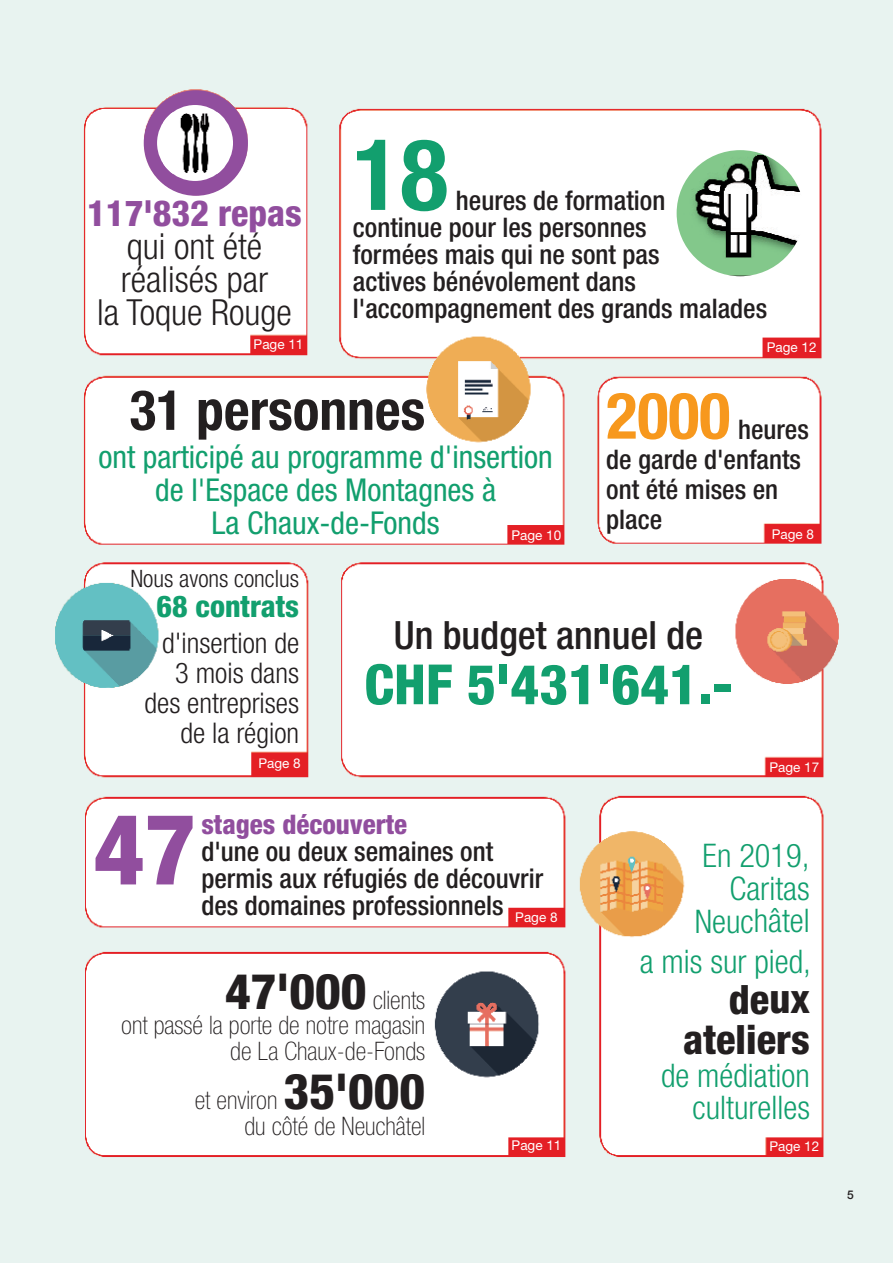
<style>
.page{position:relative;width:893px;height:1263px;background:#fff}
.page>*{position:absolute;margin:0;border:0;box-sizing:border-box;transform-origin:0 0}
.t1{font:700 condensed 99px "Helvetica Neue LT Std";color:#129f6e}
.t2{font:800 condensed 98.85px "Helvetica Neue LT Std";color:#914e9e}
.t3{font:700 condensed 64.5px "Helvetica Neue LT Std";color:#f7981d}
.t4{font:800 condensed 55.5px "Helvetica Neue LT Std";color:#129f6e}
.t5{font:700 condensed 55.5px "Helvetica Neue LT Std";color:#231f20}
.t6{font:800 condensed 40.5px/40.5px "Helvetica Neue LT Std";color:#231f20;text-align:right}
.t7{font:500 condensed 39px "Helvetica Neue LT Std";color:#231f20}
.t8{font:300 condensed 36px/33px "Helvetica Neue LT Std";color:#231f20;text-align:center}
.t9{font:800 condensed 36px "Helvetica Neue LT Std";color:#914e9e}
.t10{font:300 condensed 32.55px/32.5px "Helvetica Neue LT Std";color:#129f6e;text-align:right}
.t11{font:condensed 31.5px/33px "Helvetica Neue LT Std";color:#129f6e;text-align:center}
.t12{font:800 condensed 30px "Helvetica Neue LT Std";color:#129f6e}
.t13{font:300 condensed 28.5px/30px "Helvetica Neue LT Std";color:#231f20;text-align:right}
.t14{font:500 condensed 27px/27px "Helvetica Neue LT Std";color:#231f20}
.t15{font:800 condensed 27px "Helvetica Neue LT Std";color:#914e9e}
.t16{font:100 condensed 25.5px/25.5px "Helvetica Neue LT Std";color:#231f20;text-align:right}
.t17{font:300 condensed 24px "Helvetica Neue LT Std";color:#231f20}
.t18{font:13.5px "Helvetica Neue LT Std";color:#fff}
.t19{font:500 12px "Helvetica Neue LT Std";color:#231f20}
.s1{font-weight:800;font-size:49.5px}
</style>
<div class="page">
<img style="left:0;top:0;width:893px;height:1263px">
<img style="left:677px;top:150px;width:127px;height:126px;border-radius:50%">
<div style="left:144px;top:90px;width:104px;height:106px;background:#914e9e;border-radius:50%"></div>
<div style="left:157px;top:105px;width:76px;height:76px;background:#fff;border-radius:50%"></div>
<img style="left:163px;top:112px;width:61px;height:62px">
<h3 class="t9" style="left:87px;top:201px;width:216px">117'832 repas</h3>
<h3 class="t8" style="left:97px;top:233px;width:196px">qui ont été réalisés par<br>la Toque Rouge</h3>
<h1 class="t1" style="left:353px;top:139px;width:97px">18</h1>
<p class="t14" style="left:353px;top:189px;width:416px;text-indent:103px">heures de formation<br>continue pour les personnes<br>formées mais qui ne sont pas<br>actives bénévolement dans l'accompagnement des grands malades</p>
<p class="t18" style="left:254px;top:339px;width:51px">Page 11</p>
<p class="t18" style="left:767px;top:342px;width:51px">Page 12</p>
<h3 class="t5" style="left:130px;top:390px;width:297px">31 personnes</h3>
<p class="t11" style="left:99px;top:443px;width:456px">ont participé au programme d'insertion de l'Espace des Montagnes à<br>La Chaux-de-Fonds</p>
<p class="t18" style="left:511px;top:530px;width:51px">Page 10</p>
<h3 class="t3" style="left:606px;top:393px;width:125px">2000</h3>
<p class="t14" style="left:606px;top:416px;width:204px;line-height:30px;text-indent:132px">heures de garde d'enfants ont été mises en place</p>
<p class="t18" style="left:772px;top:529px;width:44px">Page 8</p>
<p class="t17" style="left:130px;top:570px;width:170px">Nous avons conclus</p>
<p class="t12" style="left:157px;top:595px;width:144px">68 contrats</p>
<p class="t13" style="left:145px;top:630px;width:156px">d'insertion de<br>3 mois dans des entreprises de la région</p>
<p class="t18" style="left:258px;top:758px;width:44px">Page 8</p>
<h3 class="t7" style="left:394px;top:621px;width:311px">Un budget annuel de</h3>
<h3 class="t4" style="left:364px;top:665px;width:370px">CHF 5'431'641.-</h3>
<p class="t18" style="left:769px;top:763px;width:51px">Page 17</p>
<h2 class="t2" style="left:93px;top:814px;width:104px">47</h2>
<p class="t15" style="left:201px;top:815px;width:207px">stages découverte</p>
<p class="t14" style="left:201px;top:840px;width:343px">d'une ou deux semaines ont permis aux réfugiés de découvrir des domaines professionnels</p>
<p class="t18" style="left:515px;top:913px;width:44px">Page 8</p>
<p class="t16" style="left:121px;top:989px;width:305px"><span class="s1">47'000</span> clients<br>ont passé la porte de notre magasin de La Chaux-de-Fonds</p>
<p class="t16" style="left:195px;top:1090px;width:232px">et environ <span class="s1">35'000 </span>du côté de Neuchâtel</p>
<p class="t18" style="left:512px;top:1141px;width:51px">Page 11</p>
<p class="t10" style="left:695px;top:842px;width:117px">En 2019,<br>Caritas<br>Neuchâtel</p>
<p class="t10" style="left:640px;top:948px;width:173px">a mis sur pied,</p>
<h3 class="t6" style="left:683px;top:982px;width:128px">deux ateliers</h3>
<p class="t10" style="left:661px;top:1061px;width:150px">de médiation culturelles</p>
<p class="t18" style="left:769px;top:1141px;width:51px">Page 12</p>
<p class="t19" style="left:847px;top:1191px;width:8px">5</p>
</div>
